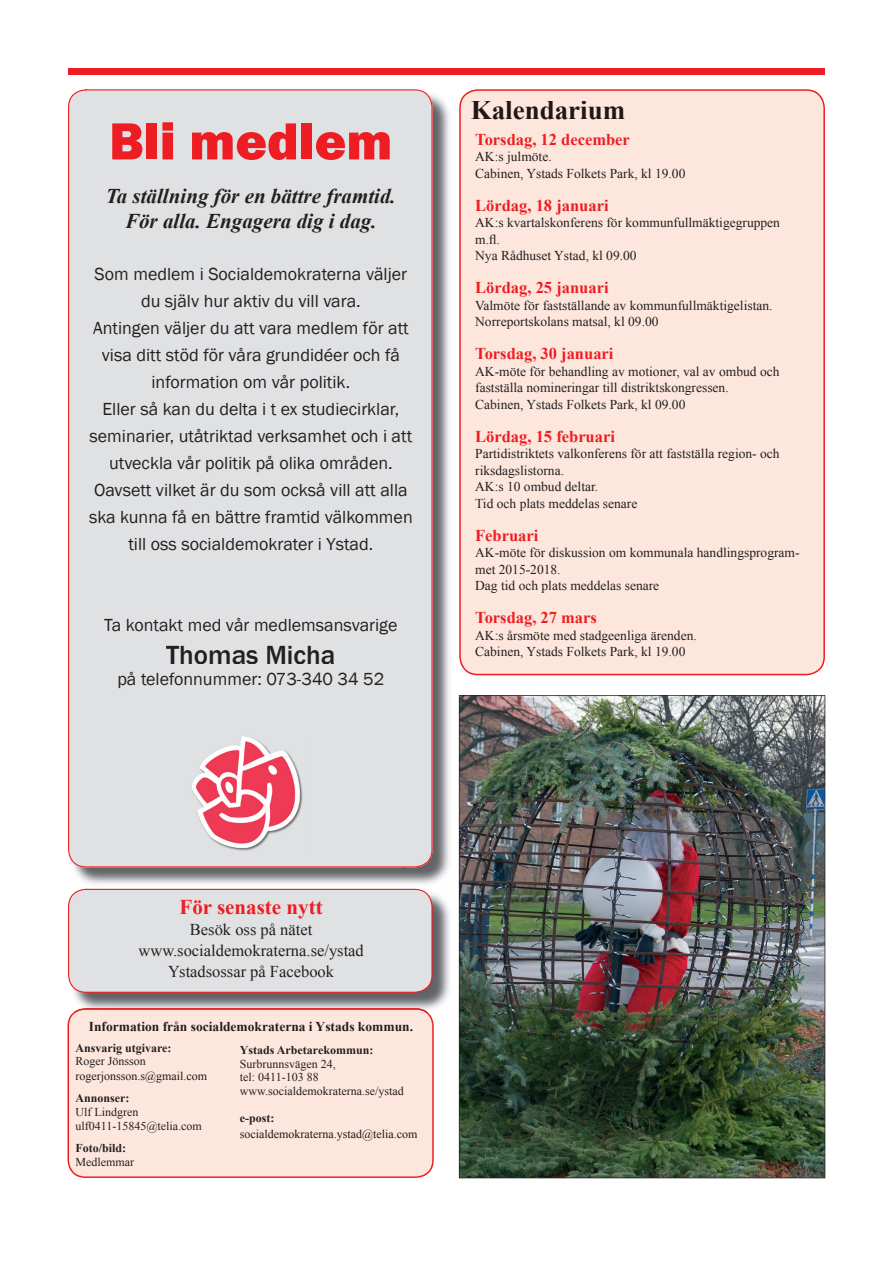
<style>
.page{position:relative;width:893px;height:1263px;background:#fff}
.page>*{position:absolute;margin:0;border:0;box-sizing:border-box;transform-origin:0 0}
.t1{font:800 54px "Franklin Gothic";color:#ee1d23}
.t2{font:700 27px "Times New Roman";color:#221715}
.t3{font:500 27px "Franklin Gothic";color:#231f20}
.t4{font:italic 700 21px/25.2px "Times New Roman";color:#231f20;text-align:center}
.t5{font:700 21px "Times New Roman";color:#ee1d23}
.t6{font:18px/27px "Franklin Gothic";color:#231f20;text-align:center}
.t7{font:700 16.5px "Times New Roman";color:#ee1d23}
.t8{font:16.5px/21px "Times New Roman";color:#231f20;text-align:center}
.t9{font:13.5px/16.5px "Times New Roman";color:#231f20}
.t10{font:700 13.5px "Times New Roman";color:#231f20}
.t11{font:12px/13.5px "Times New Roman";color:#231f20}
.t12{font:700 12px "Times New Roman";color:#231f20}
.t13{font:12px "Times New Roman";color:#221715}
</style>
<div class="page">
<div style="left:459px;top:89px;width:366px;height:586px;background:#fde7dc"></div>
<div style="left:471px;top:101px;width:153px;height:19px;background:#fde7dc"></div>
<div style="left:68px;top:1012px;width:366px;height:166px;background:#fde7dc"></div>
<svg style="left:76px;top:1075px;width:4px;height:5px"></svg>
<div style="left:80px;top:1072px;width:127px;height:11px;background:#fde7dc"></div>
<div style="left:241px;top:1130px;width:177px;height:11px;background:#fde7dc"></div>
<img style="left:74px;top:894px;width:376px;height:116px">
<img style="left:74px;top:1008px;width:354px;height:4px">
<div style="left:68px;top:889px;width:365px;height:104px;background:#e0e1e3"></div>
<div style="left:68px;top:68px;width:757px;height:6px;background:#ee1d23"></div>
<img style="left:405px;top:95px;width:45px;height:789px">
<img style="left:74px;top:867px;width:331px;height:17px">
<div style="left:68px;top:89px;width:365px;height:778px;background:#e0e1e3"></div>
<div style="left:108px;top:188px;width:286px;height:19px;background:#e0e1e3"></div>
<div style="left:125px;top:214px;width:249px;height:18px;background:#e0e1e3"></div>
<div style="left:95px;top:268px;width:312px;height:15px;background:#e0e1e3"></div>
<div style="left:142px;top:295px;width:217px;height:15px;background:#e0e1e3"></div>
<div style="left:93px;top:322px;width:316px;height:15px;background:#e0e1e3"></div>
<div style="left:102px;top:348px;width:298px;height:16px;background:#e0e1e3"></div>
<div style="left:153px;top:375px;width:196px;height:16px;background:#e0e1e3"></div>
<div style="left:104px;top:402px;width:295px;height:15px;background:#e0e1e3"></div>
<div style="left:90px;top:429px;width:322px;height:15px;background:#e0e1e3"></div>
<div style="left:111px;top:456px;width:280px;height:16px;background:#e0e1e3"></div>
<div style="left:95px;top:483px;width:313px;height:13px;background:#e0e1e3"></div>
<div style="left:89px;top:510px;width:324px;height:13px;background:#e0e1e3"></div>
<div style="left:128px;top:538px;width:245px;height:12px;background:#e0e1e3"></div>
<div style="left:104px;top:618px;width:293px;height:16px;background:#e0e1e3"></div>
<div style="left:166px;top:645px;width:168px;height:19px;background:#e0e1e3"></div>
<div style="left:119px;top:672px;width:264px;height:16px;background:#e0e1e3"></div>
<img style="left:191px;top:736px;width:115px;height:118px">
<img style="left:459px;top:695px;width:366px;height:483px">
<h1 class="t1" style="left:109px;top:106px;width:285px">Bli medlem</h1>
<h3 class="t4" style="left:106px;top:182px;width:291px">Ta ställning för en bättre framtid.<br>För alla. Engagera dig i dag.</h3>
<p class="t6" style="left:89px;top:261px;width:325px">Som medlem i Socialdemokraterna väljer du själv hur aktiv du vill vara.<br>Antingen väljer du att vara medlem för att visa ditt stöd för våra grundidéer och få information om vår politik.<br>Eller så kan du delta i t ex studiecirklar, seminarier, utåtriktad verksamhet och i att utveckla vår politik på olika områden.<br>Oavsett vilket är du som också vill att alla ska kunna få en bättre framtid välkommen till oss socialdemokrater i Ystad.</p>
<h3 class="t6" style="left:104px;top:612px;width:295px">Ta kontakt med vår medlemsansvarige</h3>
<h2 class="t3" style="left:166px;top:638px;width:171px">Thomas Micha</h2>
<h3 class="t6" style="left:117px;top:666px;width:268px">på telefonnummer: 073-340 34 52</h3>
<h2 class="t2" style="left:471px;top:92px;width:156px">Kalendarium</h2>
<p class="t7" style="left:475px;top:128px;width:156px">Torsdag, 12 december</p>
<p class="t9" style="left:475px;top:148px;width:212px">AK:s julmöte.<br>Cabinen, Ystads Folkets Park, kl 19.00</p>
<p class="t7" style="left:475px;top:194px;width:135px">Lördag, 18 januari</p>
<p class="t9" style="left:475px;top:214px;width:306px">AK:s kvartalskonferens för kommunfullmäktigegruppen m.fl.<br>Nya Rådhuset Ystad, kl 09.00</p>
<p class="t7" style="left:475px;top:276px;width:135px">Lördag, 25 januari</p>
<p class="t9" style="left:475px;top:297px;width:299px">Valmöte för fastställande av kommunfullmäktigelistan.<br>Norreportskolans matsal, kl 09.00</p>
<p class="t7" style="left:475px;top:342px;width:140px">Torsdag, 30 januari</p>
<p class="t9" style="left:475px;top:363px;width:306px">AK-möte för behandling av motioner, val av ombud och fastställa nomineringar till distriktskongressen.<br>Cabinen, Ystads Folkets Park, kl 09.00</p>
<p class="t7" style="left:475px;top:425px;width:141px">Lördag, 15 februari</p>
<p class="t9" style="left:475px;top:445px;width:306px">Partidistriktets valkonferens för att fastställa region- och riksdagslistorna.<br>AK:s 10 ombud deltar.<br>Tid och plats meddelas senare</p>
<p class="t7" style="left:475px;top:524px;width:65px">Februari</p>
<p class="t9" style="left:475px;top:544px;width:326px">AK-möte för diskussion om kommunala handlingsprogram&shy;met 2015-2018.<br>Dag tid och plats meddelas senare</p>
<p class="t7" style="left:475px;top:606px;width:123px">Torsdag, 27 mars</p>
<p class="t9" style="left:475px;top:627px;width:223px">AK:s årsmöte med stadgeenliga ärenden.<br>Cabinen, Ystads Folkets Park, kl 19.00</p>
<h3 class="t5" style="left:180px;top:893px;width:145px">För senaste nytt</h3>
<p class="t8" style="left:138px;top:919px;width:227px">Besök oss på nätet www.socialdemokraterna.se/ystad<br>Ystadsossar på Facebook</p>
<p class="t10" style="left:89px;top:1017px;width:326px">Information från socialdemokraterna i Ystads kommun.</p>
<p class="t12" style="left:75px;top:1039px;width:98px">Ansvarig utgivare:</p>
<p class="t11" style="left:75px;top:1054px;width:72px">Roger Jönsson</p>
<p class="t13" style="left:75px;top:1068px;width:133px">rogerjonsson.s@gmail.com</p>
<p class="t12" style="left:75px;top:1090px;width:55px">Annonser:</p>
<p class="t11" style="left:75px;top:1104px;width:128px;line-height:14.4px">Ulf Lindgren ulf0411-15845@telia.com</p>
<p class="t12" style="left:75px;top:1140px;width:52px">Foto/bild:</p>
<p class="t11" style="left:75px;top:1155px;width:60px">Medlemmar</p>
<p class="t12" style="left:240px;top:1042px;width:135px">Ystads Arbetarekommun:</p>
<p class="t11" style="left:240px;top:1057px;width:165px">Surbrunnsvägen 24,<br>tel: 0411-103 88 www.socialdemokraterna.se/ystad</p>
<p class="t12" style="left:240px;top:1109px;width:36px">e-post:</p>
<p class="t13" style="left:240px;top:1126px;width:179px">socialdemokraterna.ystad@telia.com</p>
</div>
